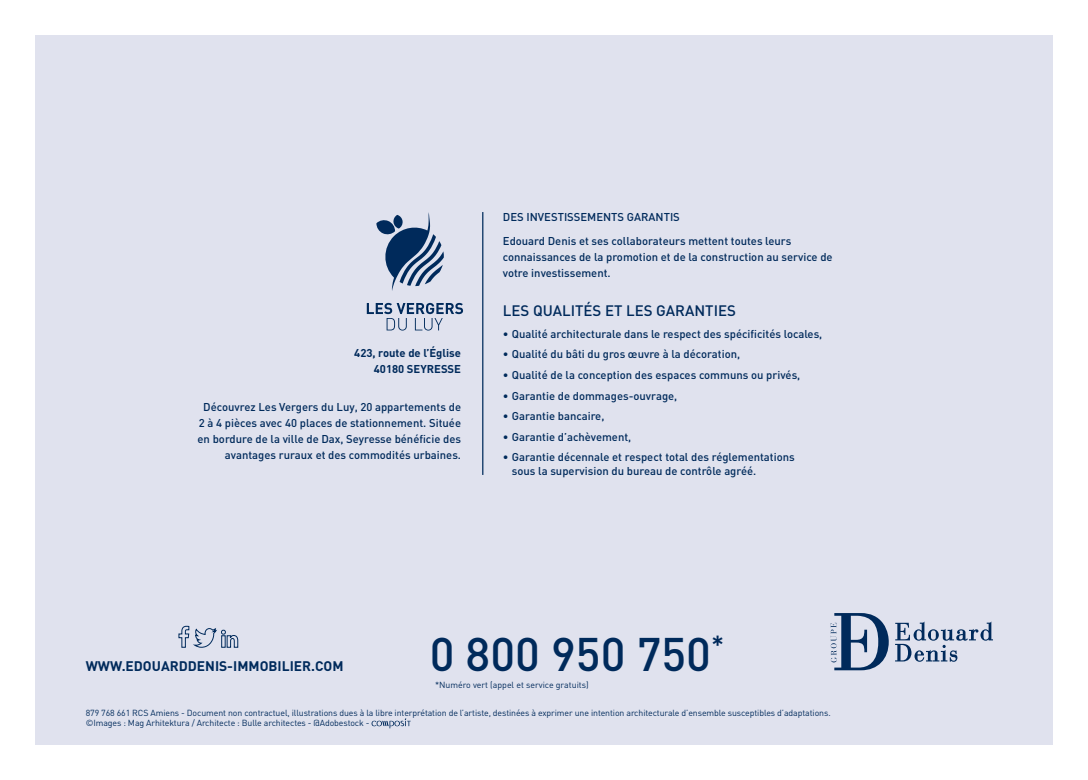
<style>
.page{position:relative;width:1088px;height:780px;background:#fff}
.page>*{position:absolute;margin:0;border:0;box-sizing:border-box;transform-origin:0 0}
.t1{font:500 46.5px "DIN";color:#002a5b}
.t2{font:500 15px "DIN";color:#002a5b}
.t3{font:700 13.75px "DIN";color:#002a5b}
.t4{font:500 11.25px/16.2px "DIN";color:#002a5b}
.t5{font:700 11.25px/16.2px "DIN";color:#002a5b;text-align:right}
.t6{font:8.75px/10px "DIN";letter-spacing:-.01em;color:#002a5b}
</style>
<div class="page">
<div style="left:35px;top:35px;width:1017px;height:709px;background:#e0e2ee"></div>
<svg style="left:895px;top:621px;width:98px;height:40px"></svg>
<svg style="left:831px;top:613px;width:58px;height:57px"></svg>
<svg style="left:178px;top:625px;width:60px;height:23px"></svg>
<hr style="left:482px;top:212px;width:1px;height:263px;background:#002a5b">
<svg style="left:371px;top:718px;width:40px;height:10px"></svg>
<svg style="left:376px;top:212px;width:68px;height:79px"></svg>
<svg style="left:367px;top:303px;width:96px;height:27px"></svg>
<p class="t5" style="left:354px;top:344px;width:108px">423, route de l’Église<br>40180 SEYRESSE</p>
<p class="t4" style="left:198px;top:398px;width:265px;text-align:right">Découvrez Les Vergers du Luy, 20 appartements de 2 à 4 pièces avec 40 places de stationnement. Située en bordure de la ville de Dax, Seyresse bénéficie des avantages ruraux et des commodités urbaines.</p>
<p class="t4" style="left:503px;top:205px;width:290px;line-height:23.4px">DES INVESTISSEMENTS GARANTIS<br>Edouard Denis et ses collaborateurs mettent toutes leurs</p>
<p class="t4" style="left:503px;top:248px;width:331px">connaissances de la promotion et de la construction au service de votre investissement.</p>
<h2 class="t2" style="left:503px;top:300px;width:235px">LES QUALITÉS ET LES GARANTIES</h2>
<p class="t4" style="left:503px;top:325px;width:321px">• Qualité architecturale dans le respect des spécificités locales,</p>
<p class="t4" style="left:503px;top:346px;width:239px">• Qualité du bâti du gros œuvre à la décoration,</p>
<p class="t4" style="left:503px;top:366px;width:299px">• Qualité de la conception des espaces communs ou privés,</p>
<p class="t4" style="left:503px;top:387px;width:176px">• Garantie de dommages-ouvrage,</p>
<p class="t4" style="left:503px;top:407px;width:103px">• Garantie bancaire,</p>
<p class="t4" style="left:503px;top:428px;width:130px">• Garantie d’achèvement,</p>
<p class="t4" style="left:512px;top:450px;width:284px;line-height:13.5px;text-indent:-9px">• Garantie décennale et respect total des réglementations sous la supervision du bureau de contrôle agréé.</p>
<p class="t3" style="left:86px;top:657px;width:259px">WWW.EDOUARDDENIS-IMMOBILIER.COM</p>
<h1 class="t1" style="left:430px;top:624px;width:296px">0 800 950 750<sup>*</sup></h1>
<p class="t6" style="left:435px;top:680px;width:155px">*Numéro vert (appel et service gratuits)</p>
<p class="t6" style="left:86px;top:707px;width:746px">879 768 661 RCS Amiens - Document non contractuel, illustrations dues à la libre interprétation de l’artiste, destinées à exprimer une intention architecturale d’ensemble susceptibles d’adaptations. ©Images : Mag Arhitektura / Architecte : Bulle architectes - @Adobestock -</p>
</div>
